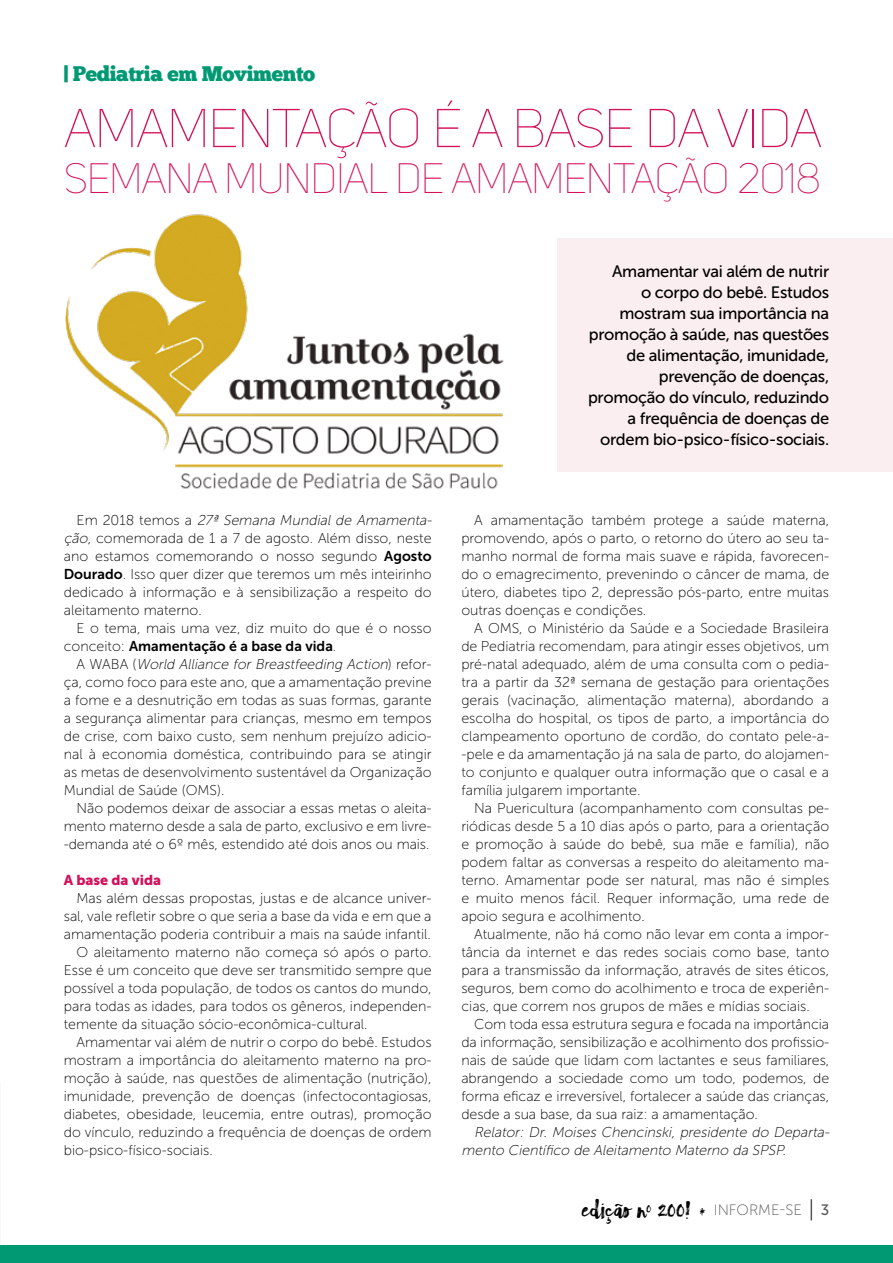
<style>
.page{position:relative;width:893px;height:1263px;background:#fff}
.page>*{position:absolute;margin:0;border:0;box-sizing:border-box;transform-origin:0 0}
.t1{font:54px "Uni Sans Thin CAPS";letter-spacing:-.03em;color:#d4115b}
.t2{font:42px "Uni Sans Thin CAPS";letter-spacing:-.03em;color:#d4115b}
.t3{font:27px "The Treasured Years Script";letter-spacing:.01em;color:#000}
.t4{font:21px "Chunk Five Ex";letter-spacing:-.02em;color:#009973}
.t5{font:16.5px/21px "Museo Sans 500";letter-spacing:-.02em;color:#000;text-align:right}
.t6{font:14.25px/18px "Museo Sans 100";color:#000;text-align:justify}
.t7{font:italic 14.25px/18px "Museo Sans 100";color:#000}
.t8{font:14.25px "Museo Sans 700";color:#000}
.t9{font:14.25px "Museo Sans 900";color:#d4115b}
.s1{font-style:italic}
.s2{font-family:"Museo Sans 700"}
.s3{font-family:"Museo Sans 100"}
.s4{font-family:"Museo Sans 100";font-size:15px;color:#575756}
.s5{font-family:"Museo Sans 500";font-size:15px;color:#575756}
</style>
<div class="page">
<svg style="left:811px;top:1199px;width:1px;height:21px"></svg>
<div style="left:0;top:1246px;width:893px;height:17px;background:#009973"></div>
<div style="left:557px;top:238px;width:336px;height:234px;background:#fbeef0"></div>
<img style="left:65px;top:214px;width:439px;height:275px">
<h3 class="t4" style="left:64px;top:58px;width:253px">| Pediatria em Movimento</h3>
<h1 class="t1" style="left:64px;top:97px;width:760px">AMAMENTAÇÃO É A BASE DA VIDA</h1>
<h2 class="t2" style="left:64px;top:155px;width:759px">SEMANA MUNDIAL DE AMAMENTAÇÃO 2018</h2>
<p class="t6" style="left:64px;top:511px;width:372px;text-align:left;text-indent:13px">E m 2 0 1 8 t e m o s a <span class="s1">27ª Semana Mundial de Amamenta&shy;ção</span>, comemorada de 1 a 7 de agosto. Além disso, neste ano estamos comemorando o nosso segundo <span class="s2">Agosto Dourado</span>. Isso quer dizer que teremos um mês inteirinho dedicado à informação e à sensibilização a respeito do aleitamento materno.</p>
<p class="t6" style="left:77px;top:619px;width:357px">E o tema, mais uma vez, diz muito do que é o nosso</p>
<p class="t8" style="left:64px;top:638px;width:274px"><span class="s3">conceito:</span> Amamentação é a base da vida<span class="s3">.</span></p>
<p class="t6" style="left:64px;top:655px;width:369px;text-indent:13px">A W A B A ( <span class="s1">World Alliance for Breastfeeding Action</span>) r e f o r - ça, como foco para este ano, que a amamentação previne a fome e a desnutrição em todas as suas formas, garante a segurança alimentar para crianças, mesmo em tempos de crise, com baixo custo, sem nenhum prejuízo adicio&shy;nal à economia doméstica, contribuindo para se atingir as metas de desenvolvimento sustentável da Organização Mundial de Saúde (OMS).</p>
<p class="t6" style="left:64px;top:799px;width:369px;text-indent:13px">Não podemos deixar de associar a essas metas o aleita&shy;mento materno desde a sala de parto, exclusivo e em livre--demanda até o 6º mês, estendido até dois anos ou mais.</p>
<p class="t9" style="left:64px;top:872px;width:99px">A base da vida</p>
<p class="t6" style="left:77px;top:889px;width:357px">Mas além dessas propostas, justas e de alcance univer-</p>
<p class="t6" style="left:64px;top:907px;width:369px">sal, vale refletir sobre o que seria a base da vida e em que a</p>
<p class="t6" style="left:64px;top:925px;width:369px">amamentação poderia contribuir a mais na saúde infantil.</p>
<p class="t6" style="left:77px;top:943px;width:357px">O aleitamento materno não começa só após o parto.</p>
<p class="t6" style="left:64px;top:961px;width:369px">Esse é um conceito que deve ser transmitido sempre que</p>
<p class="t6" style="left:64px;top:979px;width:369px">possível a toda população, de todos os cantos do mundo,</p>
<p class="t6" style="left:64px;top:997px;width:369px">para todas as idades, para todos os gêneros, independen-</p>
<p class="t6" style="left:64px;top:1015px;width:305px">temente da situação sócio-econômica-cultural.</p>
<p class="t6" style="left:77px;top:1033px;width:357px">Amamentar vai além de nutrir o corpo do bebê. Estudos</p>
<p class="t6" style="left:64px;top:1051px;width:369px">mostram a importância do aleitamento materno na pro-</p>
<p class="t6" style="left:64px;top:1069px;width:369px">moção à saúde, nas questões de alimentação (nutrição),</p>
<p class="t6" style="left:64px;top:1087px;width:369px">imunidade, prevenção de doenças (infectocontagiosas,</p>
<p class="t6" style="left:64px;top:1105px;width:369px">diabetes, obesidade, leucemia, entre outras), promoção</p>
<p class="t6" style="left:64px;top:1123px;width:369px">do vínculo, reduzindo a frequência de doenças de ordem</p>
<p class="t6" style="left:64px;top:1141px;width:151px">bio-psico-físico-sociais.</p>
<p class="t5" style="left:588px;top:261px;width:243px">Amamentar vai além de nutrir<br>o corpo do bebê. Estudos mostram sua importância na promoção à saúde, nas questões de alimentação, imunidade, prevenção de doenças, promoção do vínculo, reduzindo a frequência de doenças de ordem bio-psico-físico-sociais.</p>
<p class="t6" style="left:461px;top:511px;width:369px;text-indent:13px">A amamentação também protege a saúde materna, promovendo, após o parto, o retorno do útero ao seu ta&shy;manho normal de forma mais suave e rápida, favorecen&shy;do o emagrecimento, prevenindo o câncer de mama, de útero, diabetes tipo 2, depressão pós-parto, entre muitas outras doenças e condições.</p>
<p class="t6" style="left:461px;top:619px;width:369px;text-indent:13px">A OMS, o Ministério da Saúde e a Sociedade Brasileira de Pediatria recomendam, para atingir esses objetivos, um pré-natal adequado, além de uma consulta com o pedia&shy;tra a partir da 32ª semana de gestação para orientações gerais (vacinação, alimentação materna), abordando a escolha do hospital, os tipos de parto, a importância do clampeamento oportuno de cordão, do contato pele-a--pele e da amamentação já na sala de parto, do alojamen&shy;to conjunto e qualquer outra informação que o casal e a família julgarem importante.</p>
<p class="t6" style="left:461px;top:799px;width:369px;text-indent:13px">Na Puericultura (acompanhamento com consultas pe&shy;riódicas desde 5 a 10 dias após o parto, para a orientação e promoção à saúde do bebê, sua mãe e família), não podem faltar as conversas a respeito do aleitamento ma&shy;terno. Amamentar pode ser natural, mas não é simples e muito menos fácil. Requer informação, uma rede de apoio segura e acolhimento.</p>
<p class="t6" style="left:461px;top:925px;width:369px;text-indent:13px">Atualmente, não há como não levar em conta a impor&shy;tância da internet e das redes sociais como base, tanto para a transmissão da informação, através de sites éticos, seguros, bem como do acolhimento e troca de experiên&shy;cias, que correm nos grupos de mães e mídias sociais.</p>
<p class="t6" style="left:461px;top:1015px;width:369px;text-indent:13px">Com toda essa estrutura segura e focada na importância da informação, sensibilização e acolhimento dos profissio&shy;nais de saúde que lidam com lactantes e seus familiares, abrangendo a sociedade como um todo, podemos, de forma eficaz e irreversível, fortalecer a saúde das crianças, desde a sua base, da sua raiz: a amamentação.</p>
<p class="t7" style="left:461px;top:1123px;width:372px;text-indent:13px">Relator: Dr. Moises Chencinski, presidente do Departa&shy;mento Científico de Aleitamento Materno da SPSP.</p>
<h3 class="t3" style="left:582px;top:1191px;width:249px">edição n<sup>0</sup> 200! <span class="s4">INFORME-SE</span> <span class="s5">3</span></h3>
<h3 class="t3" style="left:700px;top:1196px;width:8px">*</h3>
</div>
